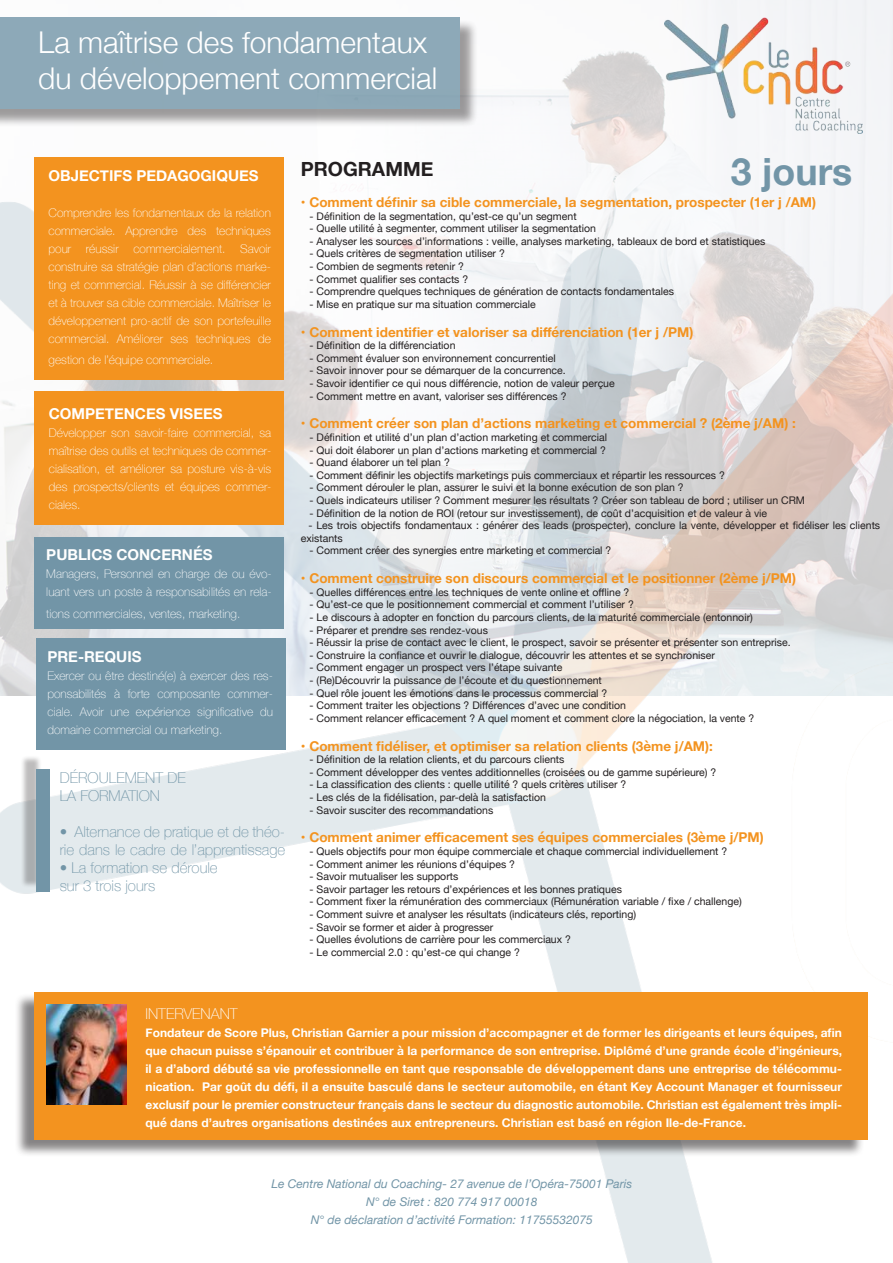
<style>
.page{position:relative;width:893px;height:1263px;background:#fff}
.page>*{position:absolute;margin:0;border:0;box-sizing:border-box;transform-origin:0 0}
.t1{font:700 37.5px "Helvetica Neue";color:#7295a7}
.t2{font:300 30px/36px "Helvetica Neue";color:#fff}
.t3{font:700 19.5px "Helvetica Neue";color:#231f20}
.t4{font:100 15px/18px "Helvetica Neue";color:#7295a7}
.t5{font:700 15px "Helvetica Neue";color:#fff}
.t6{font:100 15px "Helvetica Neue";color:#fff}
.t7{font:700 13.5px "Helvetica Neue";color:#f3931f}
.t8{font:100 12px/18px "Helvetica Neue";color:#fff;text-align:justify}
.t9{font:700 12px/18px "Helvetica Neue";color:#fff;text-align:justify}
.t10{font:italic 12px/18px "Helvetica Neue";color:#7295a7;text-align:center}
.t11{font:10.5px/12.6px "Helvetica Neue";color:#231f20}
</style>
<div class="page">
<img style="left:459px;top:0;width:434px;height:106px">
<img style="left:665px;top:17px;width:197px;height:89px">
<img style="left:0;top:106px;width:893px;height:1157px">
<div style="left:0;top:19px;width:478px;height:108px;background:#231f20;opacity:.55"></div>
<div style="left:0;top:17px;width:459px;height:91px;background:#8da9b8"></div>
<div style="left:34px;top:157px;width:249px;height:222px;background:#f3931f"></div>
<div style="left:36px;top:638px;width:249px;height:112px;background:#7295a7"></div>
<div style="left:35px;top:537px;width:249px;height:91px;background:#7295a7"></div>
<div style="left:34px;top:391px;width:250px;height:133px;background:#f3931f"></div>
<div style="left:14px;top:993px;width:850px;height:164px;background:#231f20;opacity:.55"></div>
<div style="left:34px;top:992px;width:834px;height:148px;background:#f3931f"></div>
<img style="left:47px;top:1004px;width:79px;height:101px">
<div style="left:20px;top:755px;width:22px;height:133px;background:#231f20;opacity:.3"></div>
<div style="left:37px;top:769px;width:13px;height:123px;background:#7295a7"></div>
<h2 class="t2" style="left:38px;top:27px;width:400px">La maîtrise des fondamentaux du développement commercial</h2>
<h3 class="t5" style="left:49px;top:169px;width:212px">OBJECTIFS PEDAGOGIQUES</h3>
<p class="t8" style="left:49px;top:203px;width:224px">Comprendre les fondamentaux de la relation commerciale. Apprendre des techniques pour réussir commercialement. Savoir construire sa stratégie plan d’actions marke&shy;ting et commercial. Réussir à se différencier et à trouver sa cible commerciale. Maîtriser le développement pro-actif de son portefeuille commercial. Améliorer ses techniques de</p>
<p class="t8" style="left:49px;top:351px;width:166px">gestion de l’équipe commerciale.</p>
<h3 class="t5" style="left:49px;top:407px;width:175px">COMPETENCES VISEES</h3>
<p class="t8" style="left:49px;top:423px;width:224px">Développer son savoir-faire commercial, sa maîtrise des outils et techniques de commer&shy;cialisation, et améliorer sa posture vis-à-vis des prospects/clients et équipes commer&shy;ciales.</p>
<h3 class="t5" style="left:46px;top:548px;width:168px">PUBLICS CONCERNÉS</h3>
<p class="t8" style="left:46px;top:565px;width:227px">Managers, Personnel en charge de ou évo&shy;luant vers un poste à responsabilités en rela-</p>
<p class="t8" style="left:46px;top:604px;width:196px">tions commerciales, ventes, marketing.</p>
<h3 class="t5" style="left:47px;top:650px;width:96px">PRE-REQUIS</h3>
<p class="t8" style="left:47px;top:666px;width:227px">Exercer ou être destiné(e) à exercer des res&shy;ponsabilités à forte composante commer&shy;ciale. Avoir une expérience significative du domaine commercial ou marketing.</p>
<h3 class="t4" style="left:60px;top:768px;width:128px">DÉROULEMENT DE<br>LA FORMATION</h3>
<h3 class="t4" style="left:60px;top:822px;width:227px">• Alternance de pratique et de théo&shy;rie dans le cadre de l’apprentissage</h3>
<h3 class="t4" style="left:60px;top:858px;width:159px">• La formation se déroule sur 3 trois jours</h3>
<h1 class="t1" style="left:731px;top:143px;width:123px">3 jours</h1>
<h3 class="t3" style="left:301px;top:161px;width:134px">PROGRAMME</h3>
<p class="t7" style="left:301px;top:192px;width:517px">• Comment définir sa cible commerciale, la segmentation, prospecter (1er j /AM)</p>
<p class="t11" style="left:310px;top:210px;width:269px">- Définition de la segmentation, qu’est-ce qu’un segment</p>
<p class="t11" style="left:310px;top:223px;width:288px">- Quelle utilité à segmenter, comment utiliser la segmentation</p>
<p class="t11" style="left:310px;top:235px;width:457px">- Analyser les sources d’informations : veille, analyses marketing, tableaux de bord et statistiques</p>
<p class="t11" style="left:310px;top:248px;width:197px">- Quels critères de segmentation utiliser ?</p>
<p class="t11" style="left:310px;top:261px;width:156px">- Combien de segments retenir ?</p>
<p class="t11" style="left:310px;top:273px;width:160px">- Commet qualifier ses contacts ?</p>
<p class="t11" style="left:310px;top:286px;width:366px">- Comprendre quelques techniques de génération de contacts fondamentales</p>
<p class="t11" style="left:310px;top:298px;width:228px">- Mise en pratique sur ma situation commerciale</p>
<p class="t7" style="left:301px;top:321px;width:394px">• Comment identifier et valoriser sa différenciation (1er j /PM)</p>
<p class="t11" style="left:310px;top:340px;width:147px">- Définition de la différenciation</p>
<p class="t11" style="left:310px;top:352px;width:248px">- Comment évaluer son environnement concurrentiel</p>
<p class="t11" style="left:310px;top:365px;width:258px">- Savoir innover pour se démarquer de la concurrence.</p>
<p class="t11" style="left:310px;top:378px;width:307px">- Savoir identifier ce qui nous différencie, notion de valeur perçue</p>
<p class="t11" style="left:310px;top:390px;width:258px">- Comment mettre en avant, valoriser ses différences ?</p>
<p class="t7" style="left:301px;top:413px;width:497px">• Comment créer son plan d’actions marketing et commercial ? (2ème j/AM) :</p>
<p class="t11" style="left:310px;top:432px;width:299px">- Définition et utilité d’un plan d’action marketing et commercial</p>
<p class="t11" style="left:310px;top:444px;width:298px">- Qui doit élaborer un plan d’actions marketing et commercial ?</p>
<p class="t11" style="left:310px;top:457px;width:142px">- Quand élaborer un tel plan ?</p>
<p class="t11" style="left:310px;top:469px;width:417px">- Comment définir les objectifs marketings puis commerciaux et répartir les ressources ?</p>
<p class="t11" style="left:310px;top:482px;width:376px">- Comment dérouler le plan, assurer le suivi et la bonne exécution de son plan ?</p>
<p class="t11" style="left:310px;top:495px;width:497px">- Quels indicateurs utiliser ? Comment mesurer les résultats ? Créer son tableau de bord ; utiliser un CRM</p>
<p class="t11" style="left:310px;top:507px;width:459px">- Définition de la notion de ROI (retour sur investissement), de coût d’acquisition et de valeur à vie</p>
<p class="t11" style="left:301px;top:520px;width:581px;text-indent:8px">- Les trois objectifs fondamentaux : générer des leads (prospecter), conclure la vente, développer et fidéliser les clients existants</p>
<p class="t11" style="left:310px;top:545px;width:303px">- Comment créer des synergies entre marketing et commercial ?</p>
<p class="t7" style="left:301px;top:568px;width:497px">• Comment construire son discours commercial et le positionner (2ème j/PM)</p>
<p class="t11" style="left:310px;top:586px;width:321px">- Quelles différences entre les techniques de vente online et offline ?</p>
<p class="t11" style="left:310px;top:599px;width:326px">- Qu’est-ce que le positionnement commercial et comment l’utiliser ?</p>
<p class="t11" style="left:310px;top:612px;width:445px">- Le discours à adopter en fonction du parcours clients, de la maturité commerciale (entonnoir)</p>
<p class="t11" style="left:310px;top:624px;width:180px">- Préparer et prendre ses rendez-vous</p>
<p class="t11" style="left:310px;top:637px;width:483px">- Réussir la prise de contact avec le client, le prospect, savoir se présenter et présenter son entreprise.</p>
<p class="t11" style="left:310px;top:649px;width:407px">- Construire la confiance et ouvrir le dialogue, découvrir les attentes et se synchroniser</p>
<p class="t11" style="left:310px;top:662px;width:254px">- Comment engager un prospect vers l’étape suivante</p>
<p class="t11" style="left:310px;top:675px;width:294px">- (Re)Découvrir la puissance de l’écoute et du questionnement</p>
<p class="t11" style="left:310px;top:687px;width:299px">- Quel rôle jouent les émotions dans le processus commercial ?</p>
<p class="t11" style="left:310px;top:700px;width:318px">- Comment traiter les objections ? Différences d’avec une condition</p>
<p class="t11" style="left:310px;top:712px;width:446px">- Comment relancer efficacement ? A quel moment et comment clore la négociation, la vente ?</p>
<p class="t7" style="left:301px;top:735px;width:414px">• Comment fidéliser, et optimiser sa relation clients (3ème j/AM):</p>
<p class="t11" style="left:310px;top:754px;width:256px">- Définition de la relation clients, et du parcours clients</p>
<p class="t11" style="left:310px;top:766px;width:408px">- Comment développer des ventes additionnelles (croisées ou de gamme supérieure) ?</p>
<p class="t11" style="left:310px;top:779px;width:318px">- La classification des clients : quelle utilité ? quels critères utiliser ?</p>
<p class="t11" style="left:310px;top:792px;width:238px">- Les clés de la fidélisation, par-delà la satisfaction</p>
<p class="t11" style="left:310px;top:804px;width:185px">- Savoir susciter des recommandations</p>
<p class="t7" style="left:301px;top:827px;width:464px">• Comment animer efficacement ses équipes commerciales (3ème j/PM)</p>
<p class="t11" style="left:310px;top:846px;width:419px">- Quels objectifs pour mon équipe commerciale et chaque commercial individuellement ?</p>
<p class="t11" style="left:310px;top:858px;width:207px">- Comment animer les réunions d’équipes ?</p>
<p class="t11" style="left:310px;top:871px;width:150px">- Savoir mutualiser les supports</p>
<p class="t11" style="left:310px;top:883px;width:314px">- Savoir partager les retours d’expériences et les bonnes pratiques</p>
<p class="t11" style="left:310px;top:896px;width:434px">- Comment fixer la rémunération des commerciaux (Rémunération variable / fixe / challenge)</p>
<p class="t11" style="left:310px;top:909px;width:328px">- Comment suivre et analyser les résultats (indicateurs clés, reporting)</p>
<p class="t11" style="left:310px;top:921px;width:185px">- Savoir se former et aider à progresser</p>
<p class="t11" style="left:310px;top:934px;width:263px">- Quelles évolutions de carrière pour les commerciaux ?</p>
<p class="t11" style="left:310px;top:946px;width:212px">- Le commercial 2.0 : qu’est-ce qui change ?</p>
<h3 class="t6" style="left:146px;top:1005px;width:94px">INTERVENANT</h3>
<p class="t9" style="left:146px;top:1024px;width:698px">Fondateur de Score Plus, Christian Garnier a pour mission d’accompagner et de former les dirigeants et leurs équipes, afin que chacun puisse s’épanouir et contribuer à la performance de son entreprise. Diplômé d’une grande école d’ingénieurs, il a d’abord débuté sa vie professionnelle en tant que responsable de développement dans une entreprise de télécommu&shy;nication. Par goût du défi, il a ensuite basculé dans le secteur automobile, en étant Key Account Manager et fournisseur exclusif pour le premier constructeur français dans le secteur du diagnostic automobile. Christian est également très impli&shy;qué dans d’autres organisations destinées aux entrepreneurs. Christian est basé en région Ile-de-France.</p>
<p class="t10" style="left:271px;top:1175px;width:362px">Le Centre National du Coaching- 27 avenue de l’Opéra-75001 Paris<br>N° de Siret : 820 774 917 00018<br>N° de déclaration d’activité Formation: 11755532075</p>
</div>
